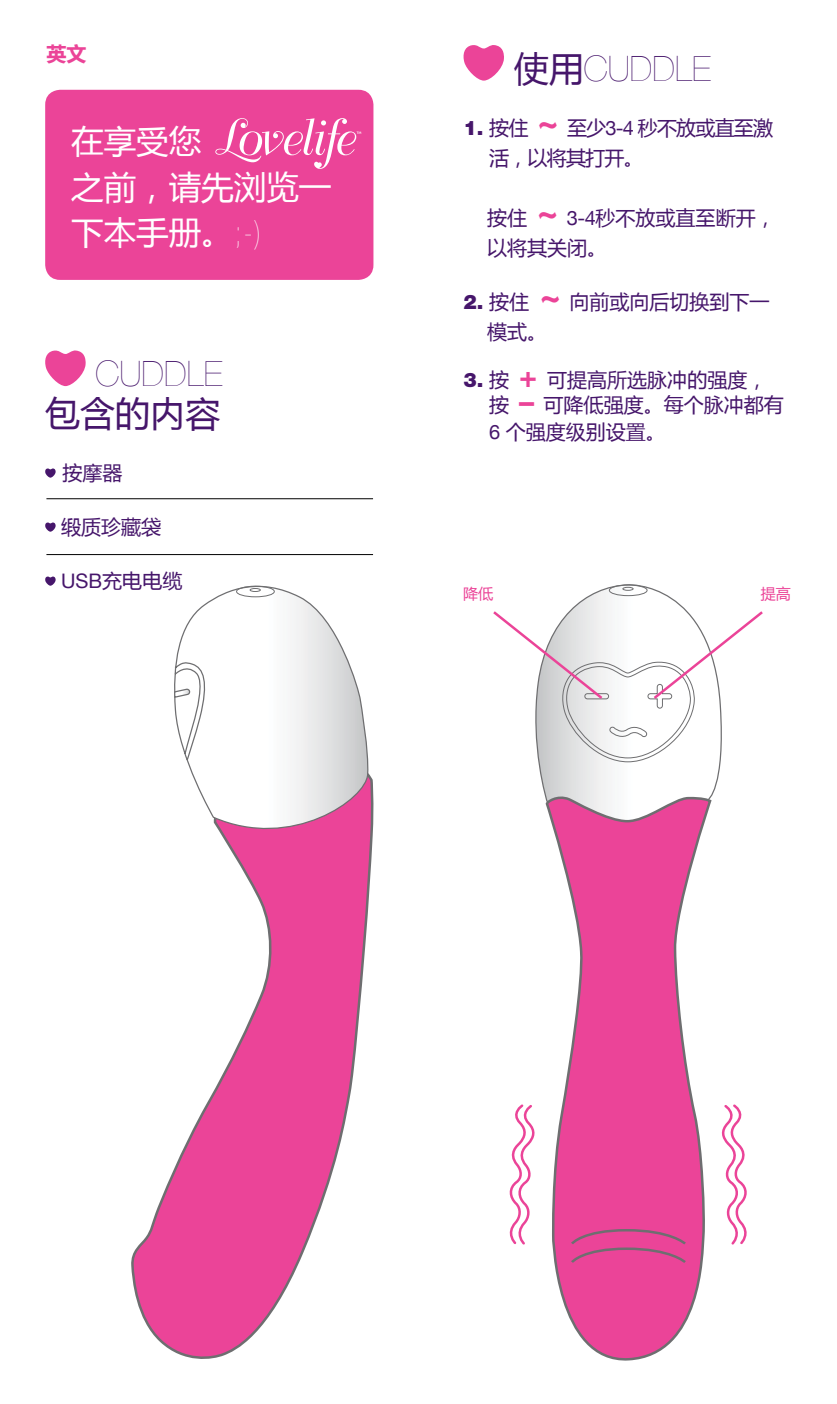
<style>
.page{position:relative;width:837px;height:1404px;background:#fff}
.page>*{position:absolute;margin:0;border:0;box-sizing:border-box;transform-origin:0 0}
.t1{font:200 35px "Helvetica Neue";color:#46166b}
.t2{font:35px "Microsoft Ya Hei";color:#46166b}
.t3{font:32.5px/45px "Microsoft Ya Hei";color:#fff}
.t4{font:20px/30px "Microsoft Ya Hei";color:#46166b}
.t5{font:20px/30px "Microsoft Ya Hei";letter-spacing:-.04em;color:#46166b}
.t6{font:700 20px "Microsoft Ya Hei";color:#eb4498}
.t7{font:15px "Microsoft Ya Hei";color:#eb4498}
.s1{font-family:"Microsoft Ya Hei";font-weight:400}
.s2{font-family:"Helvetica Neue";font-weight:900}
.s3{font-family:"Helvetica Neue";font-weight:700;font-size:37.5px;color:#eb4498}
.s4{font-family:"Helvetica Neue"}
.s5{font-family:"Helvetica Neue";font-weight:200}
.s6{font-family:"Helvetica Neue";font-weight:700;font-size:30px;color:#eb4498}
</style>
<div class="page">
<div style="left:45px;top:90px;width:328px;height:190px;background:#eb4498;border-radius:15px"></div>
<svg style="left:45px;top:350px;width:41px;height:36px"></svg>
<svg style="left:45px;top:468px;width:11px;height:9px"></svg>
<svg style="left:45px;top:522px;width:11px;height:9px"></svg>
<svg style="left:45px;top:576px;width:11px;height:9px"></svg>
<svg style="left:215px;top:118px;width:146px;height:51px"></svg>
<hr style="left:46px;top:498px;width:327px;height:1px;background:#000">
<svg style="left:131px;top:774px;width:243px;height:585px"></svg>
<svg style="left:171px;top:587px;width:198px;height:264px"></svg>
<svg style="left:173px;top:687px;width:17px;height:11px"></svg>
<svg style="left:236px;top:585px;width:39px;height:12px"></svg>
<svg style="left:463px;top:45px;width:41px;height:36px"></svg>
<svg style="left:721px;top:1104px;width:26px;height:141px"></svg>
<svg style="left:538px;top:762px;width:183px;height:32px"></svg>
<svg style="left:544px;top:794px;width:169px;height:567px"></svg>
<svg style="left:569px;top:1227px;width:118px;height:37px;background:#da4992"></svg>
<svg style="left:493px;top:584px;width:270px;height:178px"></svg>
<svg style="left:509px;top:1104px;width:26px;height:141px"></svg>
<hr style="left:46px;top:554px;width:327px;height:1px;background:#000">
<p class="t6" style="left:46px;top:40px;width:41px">英文</p>
<h1 class="t1" style="left:513px;top:41px;width:199px"><span class="s1">使用</span>CUDDLE</h1>
<p class="t5" style="left:489px;top:112px;width:285px;text-indent:-26px"><span class="s2">1.</span> 按住 <span class="s3">~</span> 至少<span class="s4">3-4</span> 秒不放或直至激活，以将其打开。</p>
<h2 class="t3" style="left:71px;top:118px;width:262px">在享受您<br>之前，请先浏览一下本手册。<span class="s5">;-)</span></h2>
<p class="t4" style="left:487px;top:202px;width:290px">按住 <span class="s3">~</span> <span class="s4">3-4</span>秒不放或直至断开，以将其关闭。</p>
<p class="t4" style="left:487px;top:286px;width:284px;text-indent:-24px"><span class="s2">2.</span> 按住 <span class="s3">~</span> 向前或向后切换到下一模式。</p>
<p class="t4" style="left:489px;top:366px;width:296px;line-height:25px;text-indent:-26px"><span class="s2">3.</span> 按 <span class="s6">+</span> 可提高所选脉冲的强度，按 <span class="s6">–</span> 可降低强度。每个脉冲都有</p>
<p class="t4" style="left:489px;top:416px;width:178px"><span class="s4">6</span> 个强度级别设置。</p>
<h1 class="t1" style="left:95px;top:346px;width:129px">CUDDLE</h1>
<h1 class="t2" style="left:45px;top:390px;width:177px">包含的内容</h1>
<p class="t4" style="left:63px;top:457px;width:61px">按摩器</p>
<p class="t4" style="left:61px;top:511px;width:101px">缎质珍藏袋</p>
<p class="t4" style="left:61px;top:565px;width:123px"><span class="s4">USB</span>充电电缆</p>
<p class="t7" style="left:463px;top:583px;width:31px">降低</p>
<p class="t7" style="left:760px;top:583px;width:31px">提高</p>
</div>
